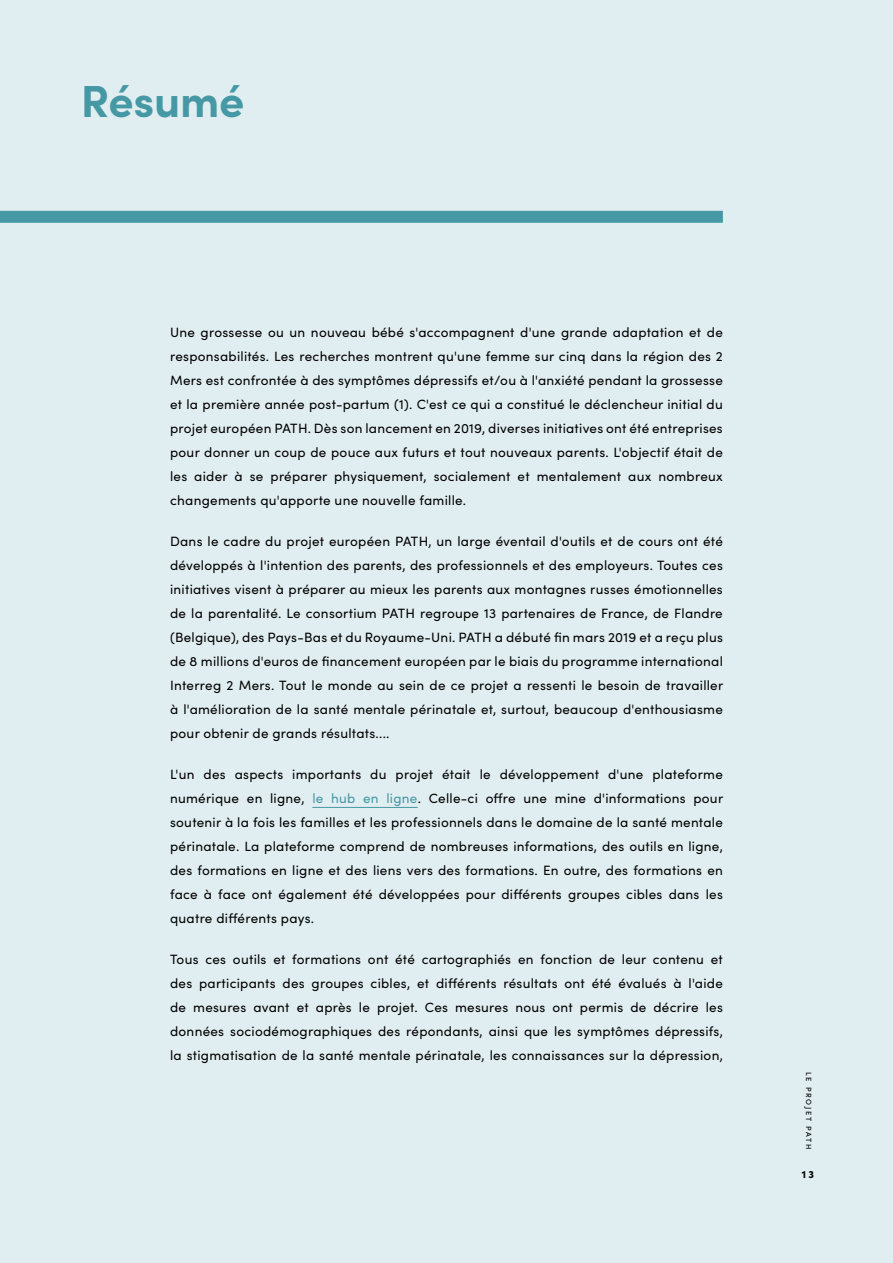
<style>
.page{position:relative;width:893px;height:1263px;background:#e1eef1}
.page>*{position:absolute;margin:0;border:0;box-sizing:border-box;transform-origin:0 0}
.t1{font:700 45px "Sofia Pro";letter-spacing:-.01em;color:#4698a5}
.t2{font:13.5px/24px "Sofia Pro";letter-spacing:.02em;color:#000;text-align:justify}
.t3{font:900 10.5px "Sofia Pro";color:#000}
.t4{font:500 7.5px "Sofia Pro";letter-spacing:.23em;color:#000}
.s1{color:#4698a5}
</style>
<div class="page">
<div style="left:0;top:211px;width:723px;height:12px;background:#4698a5"></div>
<hr style="left:312px;top:807px;width:106px;height:1px;background:#4698a5">
<h1 class="t1" style="left:81px;top:67px;width:165px">Résumé</h1>
<p class="t2" style="left:170px;top:319px;width:554px">Une grossesse ou un nouveau bébé s'accompagnent d'une grande adaptation et de responsabilités. Les recherches montrent qu'une femme sur cinq dans la région des 2<br>Mers est confrontée à des symptômes dépressifs et/ou à l'anxiété pendant la grossesse et la première année post-partum (1). C'est ce qui a constitué le déclencheur initial du projet européen PATH. Dès son lancement en 2019, diverses initiatives ont été entreprises pour donner un coup de pouce aux futurs et tout nouveaux parents. L'objectif était de les aider à se préparer physiquement, socialement et mentalement aux nombreux changements qu'apporte une nouvelle famille.</p>
<p class="t2" style="left:170px;top:528px;width:555px">Dans le cadre du projet européen PATH, un large éventail d'outils et de cours ont été développés à l'intention des parents, des professionnels et des employeurs. Toutes ces initiatives visent à préparer au mieux les parents aux montagnes russes émotionnelles de la parentalité. Le consortium PATH regroupe 13 partenaires de France, de Flandre (Belgique), des Pays-Bas et du Royaume-Uni. PATH a débuté fin mars 2019 et a reçu plus de 8 millions d'euros de financement européen par le biais du programme international Interreg 2 Mers. Tout le monde au sein de ce projet a ressenti le besoin de travailler à l'amélioration de la santé mentale périnatale et, surtout, beaucoup d'enthousiasme pour obtenir de grands résultats....</p>
<p class="t2" style="left:170px;top:761px;width:555px">L'un des aspects importants du projet était le développement d'une plateforme numérique en ligne, <span class="s1">le hub en ligne</span>. Celle-ci offre une mine d'informations pour soutenir à la fois les familles et les professionnels dans le domaine de la santé mentale périnatale. La plateforme comprend de nombreuses informations, des outils en ligne, des formations en ligne et des liens vers des formations. En outre, des formations en face à face ont également été développées pour différents groupes cibles dans les quatre différents pays.</p>
<p class="t2" style="left:170px;top:946px;width:554px">Tous ces outils et formations ont été cartographiés en fonction de leur contenu et des participants des groupes cibles, et différents résultats ont été évalués à l'aide de mesures avant et après le projet. Ces mesures nous ont permis de décrire les données sociodémographiques des répondants, ainsi que les symptômes dépressifs, la stigmatisation de la santé mentale périnatale, les connaissances sur la dépression,</p>
<p class="t4" style="left:814px;top:1072px;width:79px;rotate:90deg">LE PROJET PATH</p>
<p class="t3" style="left:802px;top:1166px;width:14px">13</p>
</div>
